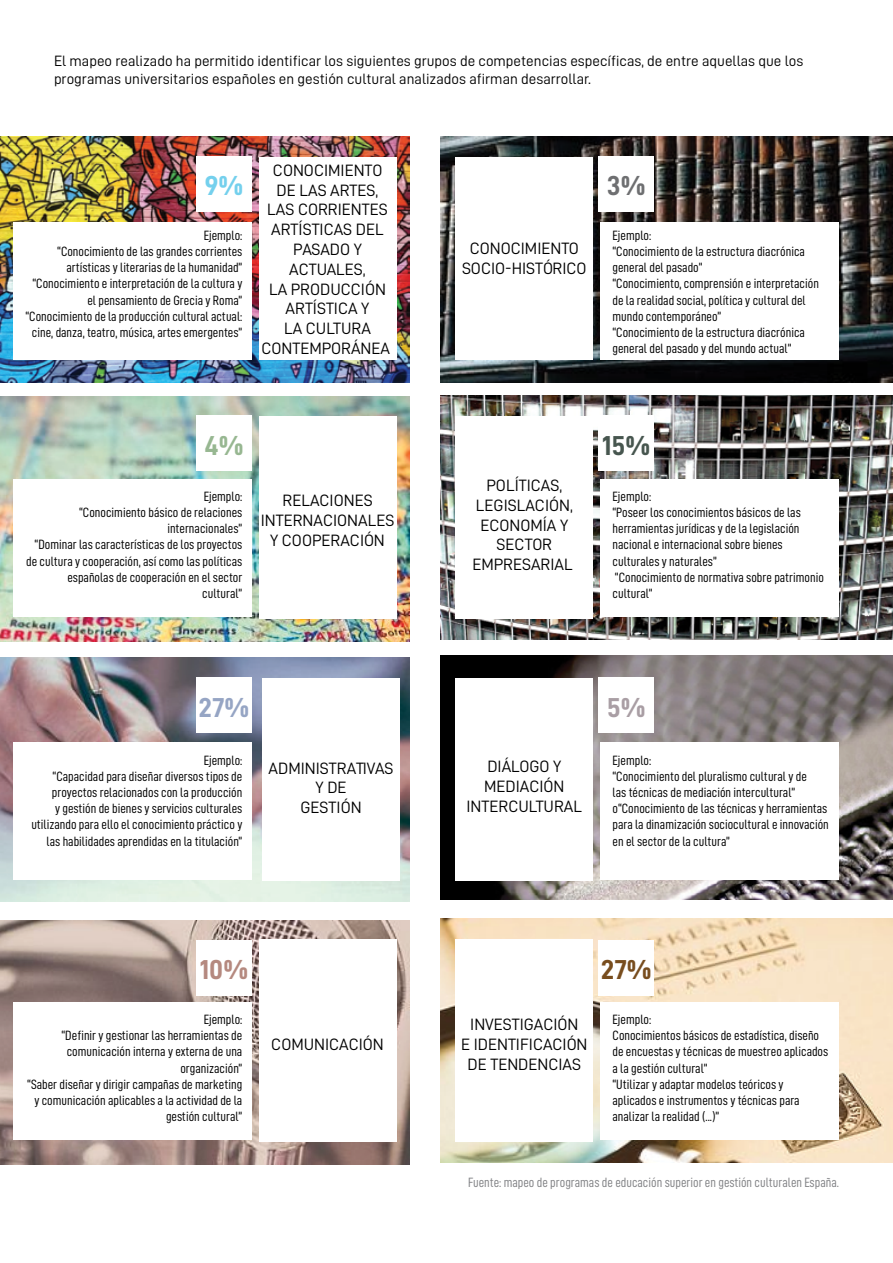
<style>
.page{position:relative;width:893px;height:1263px;background:#fff}
.page>*{position:absolute;margin:0;border:0;box-sizing:border-box;transform-origin:0 0}
.t1{font:27.45px "D DIN Bold";color:#47564f}
.t2{font:27.45px "D DIN Bold";color:#96a5c4}
.t3{font:27.45px "D DIN Bold";color:#b5897f}
.t4{font:27.45px "D DIN Bold";color:#784d1e}
.t5{font:27.45px "D DIN Bold";color:#74d0ed}
.t6{font:27.45px "D DIN Bold";color:#6e6f71}
.t7{font:27.45px "D DIN Bold";color:#97b791}
.t8{font:27.45px "D DIN Bold";color:#a99ea4}
.t9{font:16.5px/19.8px "D DIN";color:#000;text-align:center}
.t10{font:15px/18px "D DIN";color:#000}
.t11{font:13.5px/16.2px "D DIN Condensed";color:#000;text-align:right}
.t12{font:13.5px "D DIN Condensed";color:#818285}
</style>
<div class="page">
<img style="left:0;top:136px;width:409px;height:246px">
<img style="left:440px;top:136px;width:453px;height:246px">
<img style="left:0;top:397px;width:409px;height:244px">
<img style="left:440px;top:395px;width:453px;height:244px">
<img style="left:0;top:657px;width:410px;height:244px">
<img style="left:0;top:920px;width:409px;height:244px">
<img style="left:440px;top:919px;width:453px;height:244px">
<div style="left:259px;top:157px;width:137px;height:202px;background:#fff"></div>
<div style="left:456px;top:157px;width:137px;height:202px;background:#fff"></div>
<div style="left:456px;top:416px;width:137px;height:202px;background:#fff"></div>
<div style="left:259px;top:416px;width:137px;height:202px;background:#fff"></div>
<div style="left:456px;top:939px;width:137px;height:203px;background:#fff"></div>
<div style="left:259px;top:939px;width:137px;height:203px;background:#fff"></div>
<div style="left:262px;top:678px;width:138px;height:202px;background:#fff"></div>
<img style="left:440px;top:655px;width:453px;height:245px">
<div style="left:456px;top:678px;width:137px;height:202px;background:#fff"></div>
<div style="left:196px;top:157px;width:55px;height:55px;background:#fff"></div>
<div style="left:599px;top:157px;width:55px;height:55px;background:#fff"></div>
<div style="left:196px;top:416px;width:55px;height:55px;background:#fff"></div>
<div style="left:599px;top:416px;width:55px;height:55px;background:#fff"></div>
<div style="left:196px;top:678px;width:55px;height:55px;background:#fff"></div>
<div style="left:599px;top:678px;width:55px;height:55px;background:#fff"></div>
<div style="left:196px;top:940px;width:55px;height:55px;background:#fff"></div>
<div style="left:599px;top:940px;width:55px;height:55px;background:#fff"></div>
<div style="left:14px;top:222px;width:238px;height:137px;background:#fff"></div>
<div style="left:601px;top:222px;width:238px;height:137px;background:#fff"></div>
<div style="left:14px;top:479px;width:238px;height:137px;background:#fff"></div>
<div style="left:601px;top:479px;width:238px;height:137px;background:#fff"></div>
<div style="left:14px;top:743px;width:238px;height:137px;background:#fff"></div>
<div style="left:601px;top:743px;width:238px;height:137px;background:#fff"></div>
<div style="left:14px;top:1002px;width:238px;height:137px;background:#fff"></div>
<div style="left:601px;top:1002px;width:238px;height:137px;background:#fff"></div>
<p class="t10" style="left:54px;top:52px;width:751px">El mapeo realizado ha permitido identificar los siguientes grupos de competencias específicas, de entre aquellas que los programas universitarios españoles en gestión cultural analizados afirman desarrollar.</p>
<p class="t9" style="left:261px;top:160px;width:130px">CONOCIMIENTO<br>DE LAS ARTES,<br>LAS CORRIENTES<br>ARTÍSTICAS DEL<br>PASADO Y<br>ACTUALES,<br>LA PRODUCCIÓN<br>ARTÍSTICA Y<br>LA CULTURA<br>CONTEMPORÁNEA</p>
<h1 class="t5" style="left:204px;top:171px;width:40px">9%</h1>
<h1 class="t6" style="left:607px;top:171px;width:40px">3%</h1>
<p class="t11" style="left:26px;top:227px;width:218px">Ejemplo:<br>“Conocimiento de las grandes corrientes artísticas y literarias de la humanidad” “Conocimiento e interpretación de la cultura y el pensamiento de Grecia y Roma” “Conocimiento de la producción cultural actual: cine, danza, teatro, música, artes emergentes”</p>
<p class="t11" style="left:612px;top:227px;width:208px;text-align:left">Ejemplo:<br>“Conocimiento de la estructura diacrónica general del pasado”<br>“Conocimiento, comprensión e interpretación de la realidad social, política y cultural del mundo contemporáneo”<br>“Conocimiento de la estructura diacrónica general del pasado y del mundo actual”</p>
<p class="t9" style="left:462px;top:238px;width:126px">CONOCIMIENTO<br>SOCIO-HISTÓRICO</p>
<h1 class="t7" style="left:204px;top:430px;width:41px">4%</h1>
<h1 class="t1" style="left:602px;top:430px;width:49px">15%</h1>
<p class="t9" style="left:472px;top:475px;width:102px">POLÍTICAS,<br>LEGISLACIÓN,<br>ECONOMÍA Y<br>SECTOR<br>EMPRESARIAL</p>
<p class="t11" style="left:26px;top:488px;width:218px">Ejemplo:<br>“Conocimiento básico de relaciones internacionales”<br>“Dominar las características de los proyectos de cultura y cooperación, así como las políticas españolas de cooperación en el sector cultural”</p>
<p class="t11" style="left:612px;top:488px;width:213px;text-align:left">Ejemplo:<br>“Poseer los conocimientos básicos de las herramientas jurídicas y de la legislación nacional e internacional sobre bienes culturales y naturales”<br>“Conocimiento de normativa sobre patrimonio cultural”</p>
<p class="t9" style="left:261px;top:490px;width:135px">RELACIONES<br>INTERNACIONALES<br>Y COOPERACIÓN</p>
<h1 class="t2" style="left:198px;top:692px;width:52px">27%</h1>
<h1 class="t8" style="left:607px;top:692px;width:40px">5%</h1>
<p class="t11" style="left:31px;top:751px;width:213px">Ejemplo:<br>“Capacidad para diseñar diversos tipos de proyectos relacionados con la producción<br>y gestión de bienes y servicios culturales utilizando para ello el conocimiento práctico y las habilidades aprendidas en la titulación”</p>
<p class="t11" style="left:612px;top:751px;width:218px;text-align:left">Ejemplo:<br>“Conocimiento del pluralismo cultural y de<br>las técnicas de mediación intercultural” o“Conocimiento de las técnicas y herramientas para la dinamización sociocultural e innovación en el sector de la cultura”</p>
<p class="t9" style="left:269px;top:758px;width:126px">ADMINISTRATIVAS<br>Y DE<br>GESTIÓN</p>
<p class="t9" style="left:466px;top:756px;width:117px">DIÁLOGO Y<br>MEDIACIÓN<br>INTERCULTURAL</p>
<h1 class="t3" style="left:200px;top:954px;width:50px">10%</h1>
<h1 class="t4" style="left:601px;top:954px;width:52px">27%</h1>
<p class="t11" style="left:27px;top:1011px;width:217px">Ejemplo:<br>“Definir y gestionar las herramientas de comunicación interna y externa de una organización”<br>“Saber diseñar y dirigir campañas de marketing y comunicación aplicables a la actividad de la gestión cultural”</p>
<p class="t11" style="left:612px;top:1011px;width:217px;text-align:left">Ejemplo:<br>Conocimientos básicos de estadística, diseño de encuestas y técnicas de muestreo aplicados a la gestión cultural”<br>“Utilizar y adaptar modelos teóricos y aplicados e instrumentos y técnicas para analizar la realidad (...)”</p>
<p class="t9" style="left:461px;top:1014px;width:128px">INVESTIGACIÓN<br>E IDENTIFICACIÓN<br>DE TENDENCIAS</p>
<p class="t9" style="left:271px;top:1034px;width:114px">COMUNICACIÓN</p>
<p class="t12" style="left:468px;top:1175px;width:372px">Fuente: mapeo de programas de educación superior en gestión culturalen España.</p>
</div>
